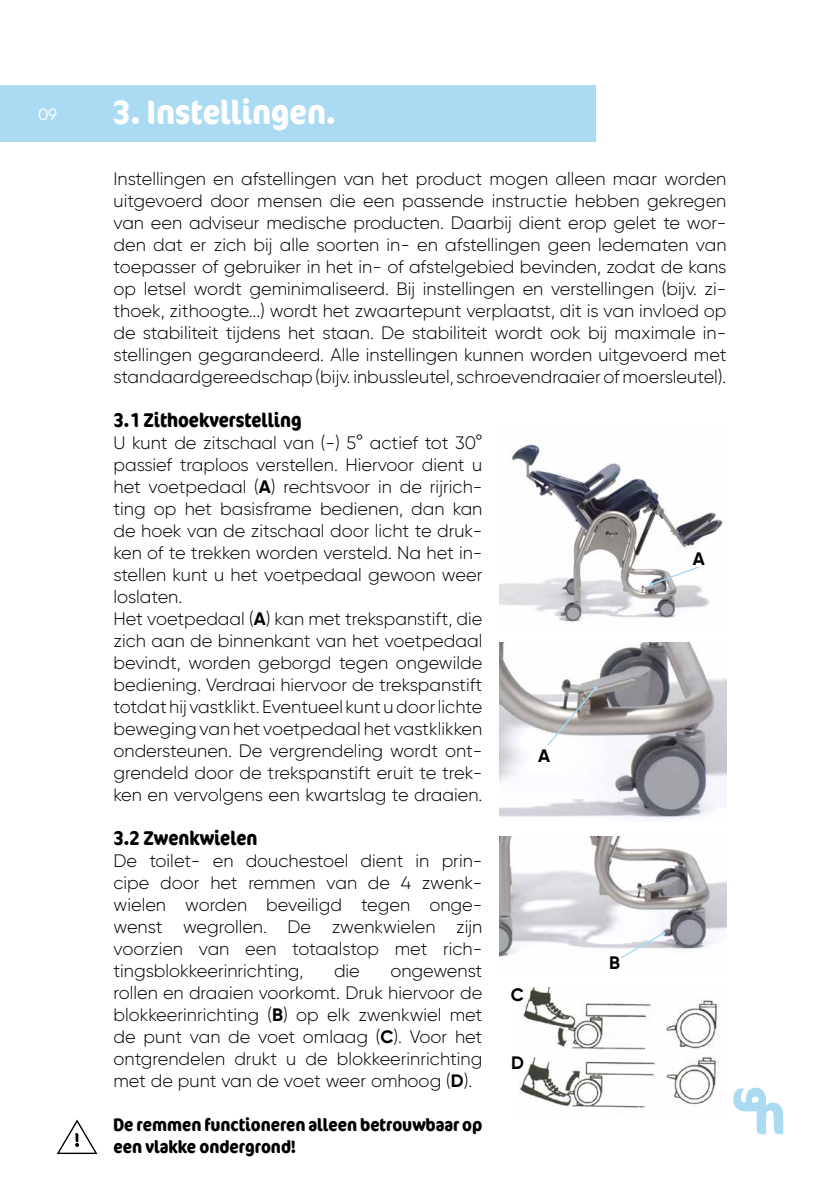
<style>
.page{position:relative;width:840px;height:1191px;background:#fff}
.page>*{position:absolute;margin:0;border:0;box-sizing:border-box;transform-origin:0 0}
.t1{font:700 condensed 34px "Cocon Offc Pro";color:#fff}
.t2{font:700 condensed 20px "Cocon Offc Pro";color:#000}
.t3{font:300 18px/22px "Gilroy";color:#000;text-align:justify}
.t4{font:700 condensed 18px/22px "Cocon Offc Pro";color:#000}
.t5{font:700 18px "Gilroy";color:#000}
.t6{font:300 16px "Gilroy";color:#fff}
.s1{font-weight:700}
</style>
<div class="page">
<div style="left:0;top:85px;width:595px;height:57px;background:#aadbf3"></div>
<svg style="left:733px;top:1087px;width:49px;height:47px"></svg>
<img style="left:499px;top:444px;width:224px;height:178px">
<svg style="left:648px;top:565px;width:52px;height:21px"></svg>
<img style="left:499px;top:642px;width:227px;height:179px">
<svg style="left:545px;top:686px;width:52px;height:61px"></svg>
<svg style="left:57px;top:1119px;width:40px;height:35px"></svg>
<img style="left:499px;top:836px;width:227px;height:121px">
<svg style="left:619px;top:931px;width:46px;height:27px"></svg>
<img style="left:520px;top:987px;width:136px;height:121px">
<img style="left:666px;top:1000px;width:53px;height:105px">
<p class="t6" style="left:38px;top:104px;width:20px">09</p>
<h1 class="t1" style="left:113px;top:88px;width:224px">3. Instellingen.</h1>
<p class="t3" style="left:113px;top:167px;width:614px">Instellingen en afstellingen van het product mogen alleen maar worden uitgevoerd door mensen die een passende instructie hebben gekregen van een adviseur medische producten. Daarbij dient erop gelet te wor&shy;den dat er zich bij alle soorten in- en afstellingen geen ledematen van toepasser of gebruiker in het in- of afstelgebied bevinden, zodat de kans op letsel wordt geminimaliseerd. Bij instellingen en verstellingen (bijv. zi&shy;thoek, zithoogte...) wordt het zwaartepunt verplaatst, dit is van invloed op de stabiliteit tijdens het staan. De stabiliteit wordt ook bij maximale in&shy;stellingen gegarandeerd. Alle instellingen kunnen worden uitgevoerd met standaardgereedschap (bijv. inbussleutel, schroevendraaier of moersleutel).</p>
<p class="t2" style="left:113px;top:405px;width:189px">3.1 Zithoekverstelling</p>
<p class="t3" style="left:113px;top:431px;width:370px;text-align:left">U kunt de zitschaal van (-) 5° actief tot 30° passief traploos verstellen. Hiervoor dient u het voetpedaal (<span class="s1">A</span>) rechtsvoor in de rijrich&shy;ting op het basisframe bedienen, dan kan de hoek van de zitschaal door licht te druk&shy;ken of te trekken worden versteld. Na het in&shy;stellen kunt u het voetpedaal gewoon weer loslaten.<br>Het voetpedaal (<span class="s1">A</span>) kan met trekspanstift, die zich aan de binnenkant van het voetpedaal bevindt, worden geborgd tegen ongewilde bediening. Verdraai hiervoor de trekspanstift totdat hij vastklikt. Eventueel kunt u door lichte beweging van het voetpedaal het vastklikken ondersteunen. De vergrendeling wordt ont&shy;grendeld door de trekspanstift eruit te trek&shy;ken en vervolgens een kwartslag te draaien.</p>
<p class="t2" style="left:113px;top:823px;width:145px">3.2 Zwenkwielen</p>
<p class="t3" style="left:113px;top:849px;width:370px">De toilet- en douchestoel dient in prin&shy;cipe door het remmen van de 4 zwenk&shy;wielen worden beveiligd tegen onge&shy;wenst wegrollen. De zwenkwielen zijn voorzien van een totaalstop met rich&shy;tingsblokkeerinrichting,</p>
<p class="t5" style="left:692px;top:548px;width:14px">A</p>
<p class="t5" style="left:538px;top:744px;width:14px">A</p>
<p class="t5" style="left:609px;top:951px;width:12px">B</p>
<p class="t3" style="left:334px;top:959px;width:27px">die</p>
<p class="t3" style="left:113px;top:959px;width:370px;text-indent:277px">ongewenst rollen en draaien voorkomt. Druk hiervoor de blokkeerinrichting (<span class="s1">B</span>) op elk zwenkwiel met de punt van de voet omlaag (<span class="s1">C</span>). Voor het ontgrendelen drukt u de blokkeerinrichting met de punt van de voet weer omhoog (<span class="s1">D</span>).</p>
<p class="t4" style="left:113px;top:1113px;width:370px">De remmen functioneren alleen betrouwbaar op een vlakke ondergrond!</p>
<p class="t5" style="left:510px;top:983px;width:15px">C</p>
<p class="t5" style="left:511px;top:1051px;width:14px">D</p>
</div>
